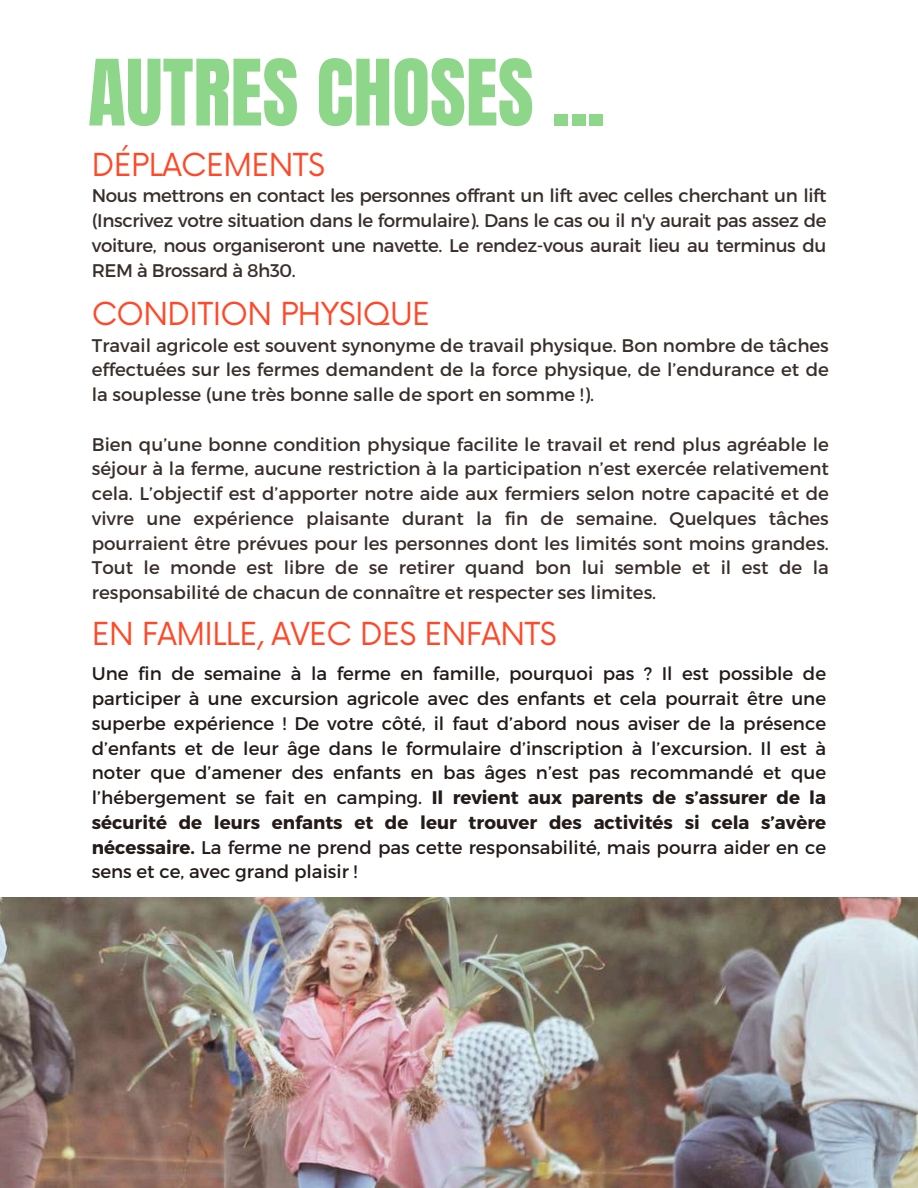
<style>
.page{position:relative;width:918px;height:1188px;background:#fff}
.page>*{position:absolute;margin:0;border:0;box-sizing:border-box;transform-origin:0 0}
.t1{font:77.7px "Anton";color:#8ed689}
.t2{font:30.9px "Now";letter-spacing:-.02em;color:#ff4828}
.t3{font:18.3px/24.8px "Montserrat";color:#382f2b;text-align:justify}
.t4{font:18.3px/24.8px "Montserrat";color:#221b18;text-align:justify}
.s1{font-weight:700}
</style>
<div class="page">
<img style="left:0;top:898px;width:918px;height:290px">
<h1 class="t1" style="left:88px;top:37px;width:519px">AUTRES CHOSES ...</h1>
<h2 class="t2" style="left:92px;top:147px;width:235px">DÉPLACEMENTS</h2>
<p class="t3" style="left:92px;top:183px;width:736px">Nous mettrons en contact les personnes offrant un lift avec celles cherchant un lift (Inscrivez votre situation dans le formulaire). Dans le cas ou il n'y aurait pas assez de voiture, nous organiseront une navette. Le rendez-vous aurait lieu au terminus du REM à Brossard à 8h30.</p>
<h2 class="t2" style="left:92px;top:297px;width:340px">CONDITION PHYSIQUE</h2>
<p class="t3" style="left:92px;top:332px;width:739px">Travail agricole est souvent synonyme de travail physique. Bon nombre de tâches effectuées sur les fermes demandent de la force physique, de l’endurance et de la souplesse (une très bonne salle de sport en somme !).</p>
<p class="t3" style="left:92px;top:431px;width:739px">Bien qu’une bonne condition physique facilite le travail et rend plus agréable le séjour à la ferme, aucune restriction à la participation n’est exercée relativement cela. L’objectif est d’apporter notre aide aux fermiers selon notre capacité et de vivre une expérience plaisante durant la fin de semaine. Quelques tâches pourraient être prévues pour les personnes dont les limités sont moins grandes.<br>Tout le monde est libre de se retirer quand bon lui semble et il est de la responsabilité de chacun de connaître et respecter ses limites.</p>
<h2 class="t2" style="left:92px;top:616px;width:466px">EN FAMILLE, AVEC DES ENFANTS</h2>
<p class="t4" style="left:92px;top:661px;width:736px">Une fin de semaine à la ferme en famille, pourquoi pas ? Il est possible de participer à une excursion agricole avec des enfants et cela pourrait être une superbe expérience ! De votre côté, il faut d’abord nous aviser de la présence d’enfants et de leur âge dans le formulaire d’inscription à l’excursion. Il est à noter que d’amener des enfants en bas âges n’est pas recommandé et que l’hébergement se fait en camping. <span class="s1">Il revient aux parents de s’assurer de la sécurité de leurs enfants et de leur trouver des activités si cela s’avère nécessaire.</span> La ferme ne prend pas cette responsabilité, mais pourra aider en ce sens et ce, avec grand plaisir !</p>
</div>
